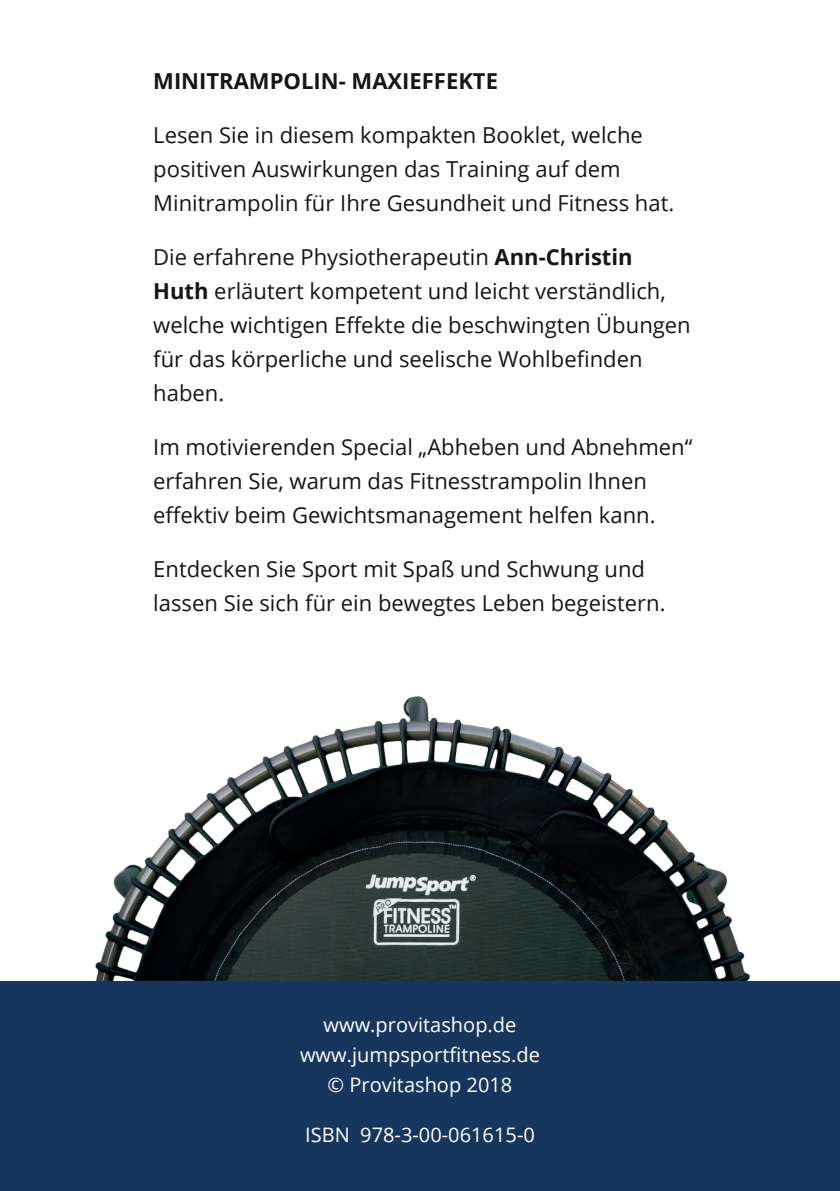
<style>
.page{position:relative;width:840px;height:1191px;background:#fff}
.page>*{position:absolute;margin:0;border:0;box-sizing:border-box;transform-origin:0 0}
.t1{font:22px/34px "Open Sans";color:#161616}
.t2{font:700 22px "Open Sans";color:#161616}
.Absatzformat_2{font:20px/30px "Open Sans";color:#fff;text-align:center}
.s1{font-weight:700}
</style>
<div class="page">
<img style="left:95px;top:696px;width:655px;height:285px">
<div style="left:0;top:981px;width:839px;height:210px;background:#17365d"></div>
<p class="t2" style="left:153px;top:65px;width:346px">MINITRAMPOLIN- MAXIEFFEKTE</p>
<p class="t1" style="left:153px;top:117px;width:522px">Lesen Sie in diesem kompakten Booklet, welche positiven Auswirkungen das Training auf dem<br>Minitrampolin für Ihre Gesundheit und Fitness hat.</p>
<p class="t1" style="left:153px;top:239px;width:538px">Die erfahrene Physiotherapeutin <span class="s1">Ann-Christin Huth</span> erläutert kompetent und leicht verständlich, welche wichtigen Effekte die beschwingten Übungen für das körperliche und seelische Wohlbefinden haben.</p>
<p class="t1" style="left:153px;top:429px;width:540px">Im motivierenden Special „Abheben und Abnehmen“ erfahren Sie, warum das Fitnesstrampolin Ihnen effektiv beim Gewichtsmanagement helfen kann.</p>
<p class="t1" style="left:153px;top:551px;width:513px">Entdecken Sie Sport mit Spaß und Schwung und lassen Sie sich für ein bewegtes Leben begeistern.</p>
<p class="Absatzformat_2" style="left:300px;top:1009px;width:241px">www.provitashop.de www.jumpsportfitness.de © Provitashop 2018</p>
<p class="Absatzformat_2" style="left:305px;top:1119px;width:231px">ISBN 978-3-00-061615-0</p>
</div>
